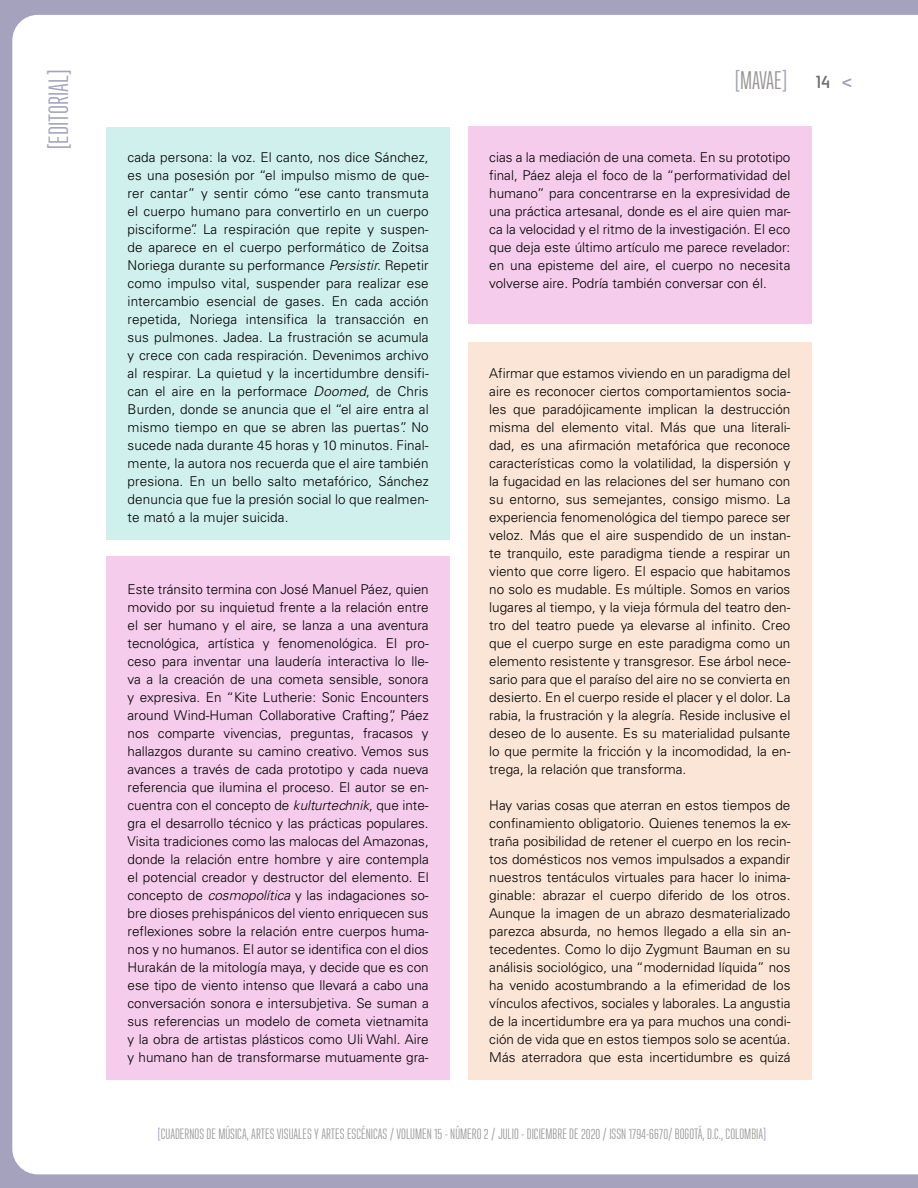
<style>
.page{position:relative;width:918px;height:1188px;background:#a4a2bd}
.page>*{position:absolute;margin:0;border:0;box-sizing:border-box;transform-origin:0 0}
.t1{font:27.9px "Ristretto Pro";color:#a4a2bd}
.t2{font:25.5px "Ristretto Pro";letter-spacing:-.02em;color:#989493}
.t3{font:15px "Ristretto Pro";color:#9d9d9c}
.t4{font:300 13.5px/18px "Univers LT Std";color:#000;text-align:justify}
.s1{font-style:italic}
.s2{color:#a4a2bd}
.s3{font-family:"Bunday Sans Semi Bold Up";font-size:17.55px;color:#706f6f}
</style>
<div class="page">
<div style="left:12px;top:15px;width:906px;height:1159px;background:#fff"></div>
<div style="left:730px;top:70px;width:57px;height:21px;background:#fff"></div>
<div style="left:106px;top:128px;width:344px;height:412px;background:#cff0ec"></div>
<div style="left:106px;top:556px;width:344px;height:524px;background:#f5cceb"></div>
<div style="left:468px;top:342px;width:344px;height:738px;background:#fbe5d6"></div>
<div style="left:468px;top:126px;width:344px;height:198px;background:#f5cceb"></div>
<svg style="left:843px;top:78px;width:8px;height:9px"></svg>
<h1 class="t1" style="left:43px;top:149px;width:81px;rotate:-90deg">[EDITORIAL]</h1>
<p class="t4" style="left:128px;top:148px;width:303px">cada persona: la voz. El canto, nos dice Sánchez, es una posesión por “el impulso mismo de que&shy;rer cantar” y sentir cómo “ese canto transmuta el cuerpo humano para convertirlo en un cuerpo pisciforme”. La respiración que repite y suspen&shy;de aparece en el cuerpo performático de Zoitsa Noriega durante su performance <span class="s1">Persistir.</span> Repetir como impulso vital, suspender para realizar ese intercambio esencial de gases. En cada acción repetida, Noriega intensifica la transacción en sus pulmones. Jadea. La frustración se acumula y crece con cada respiración. Devenimos archivo al respirar. La quietud y la incertidumbre densifi&shy;can el aire en la performace <span class="s1">Doomed</span>, de Chris Burden, donde se anuncia que el “el aire entra al mismo tiempo en que se abren las puertas”. No sucede nada durante 45 horas y 10 minutos. Final&shy;mente, la autora nos recuerda que el aire también presiona. En un bello salto metafórico, Sánchez denuncia que fue la presión social lo que realmen&shy;te mató a la mujer suicida.</p>
<p class="t4" style="left:128px;top:580px;width:303px">Este tránsito termina con José Manuel Páez, quien movido por su inquietud frente a la relación entre el ser humano y el aire, se lanza a una aventura tecnológica, artística y fenomenológica. El pro&shy;ceso para inventar una laudería interactiva lo lle&shy;va a la creación de una cometa sensible, sonora y expresiva. En “Kite Lutherie: Sonic Encounters around Wind-Human Collaborative Crafting”, Páez nos comparte vivencias, preguntas, fracasos y hallazgos durante su camino creativo. Vemos sus avances a través de cada prototipo y cada nueva referencia que ilumina el proceso. El autor se en&shy;cuentra con el concepto de <span class="s1">kulturtechnik</span>, que inte&shy;gra el desarrollo técnico y las prácticas populares.<br>Visita tradiciones como las malocas del Amazonas, donde la relación entre hombre y aire contempla el potencial creador y destructor del elemento. El concepto de <span class="s1">cosmopolítica</span> y las indagaciones so&shy;bre dioses prehispánicos del viento enriquecen sus reflexiones sobre la relación entre cuerpos huma&shy;nos y no humanos. El autor se identifica con el dios Hurakán de la mitología maya, y decide que es con ese tipo de viento intenso que llevará a cabo una conversación sonora e intersubjetiva. Se suman a sus referencias un modelo de cometa vietnamita y la obra de artistas plásticos como Uli Wahl. Aire y humano han de transformarse mutuamente gra-</p>
<h2 class="t2" style="left:735px;top:66px;width:97px"><span class="s2">[</span>MAVAE<span class="s2">]</span> <span class="s3">14</span></h2>
<p class="t4" style="left:489px;top:148px;width:303px">cias a la mediación de una cometa. En su prototipo final, Páez aleja el foco de la “performatividad del humano” para concentrarse en la expresividad de una práctica artesanal, donde es el aire quien mar&shy;ca la velocidad y el ritmo de la investigación. El eco que deja este último artículo me parece revelador: en una episteme del aire, el cuerpo no necesita volverse aire. Podría también conversar con él.</p>
<p class="t4" style="left:489px;top:364px;width:303px">Afirmar que estamos viviendo en un paradigma del aire es reconocer ciertos comportamientos socia&shy;les que paradójicamente implican la destrucción misma del elemento vital. Más que una literali&shy;dad, es una afirmación metafórica que reconoce características como la volatilidad, la dispersión y la fugacidad en las relaciones del ser humano con su entorno, sus semejantes, consigo mismo. La experiencia fenomenológica del tiempo parece ser veloz. Más que el aire suspendido de un instan&shy;te tranquilo, este paradigma tiende a respirar un viento que corre ligero. El espacio que habitamos no solo es mudable. Es múltiple. Somos en varios lugares al tiempo, y la vieja fórmula del teatro den&shy;tro del teatro puede ya elevarse al infinito. Creo que el cuerpo surge en este paradigma como un elemento resistente y transgresor. Ese árbol nece&shy;sario para que el paraíso del aire no se convierta en desierto. En el cuerpo reside el placer y el dolor. La rabia, la frustración y la alegría. Reside inclusive el deseo de lo ausente. Es su materialidad pulsante lo que permite la fricción y la incomodidad, la en&shy;trega, la relación que transforma.</p>
<p class="t4" style="left:489px;top:796px;width:303px">Hay varias cosas que aterran en estos tiempos de confinamiento obligatorio. Quienes tenemos la ex&shy;traña posibilidad de retener el cuerpo en los recin&shy;tos domésticos nos vemos impulsados a expandir nuestros tentáculos virtuales para hacer lo inima&shy;ginable: abrazar el cuerpo diferido de los otros.<br>Aunque la imagen de un abrazo desmaterializado parezca absurda, no hemos llegado a ella sin an&shy;tecedentes. Como lo dijo Zygmunt Bauman en su análisis sociológico, una “modernidad líquida” nos ha venido acostumbrando a la efimeridad de los vínculos afectivos, sociales y laborales. La angustia de la incertidumbre era ya para muchos una condi&shy;ción de vida que en estos tiempos solo se acentúa.<br>Más aterradora que esta incertidumbre es quizá</p>
<p class="t3" style="left:158px;top:1125px;width:610px"><span class="s2">[</span>CUADERNOS DE MÚSICA, ARTES VISUALES Y ARTES ESCÉNICAS / VOLUMEN 15 - NÚMERO 2 / JULIO - DICIEMBRE DE 2020 / ISSN 1794-6670/ BOGOTÁ, D.C., COLOMBIA<span class="s2">]</span></p>
</div>
